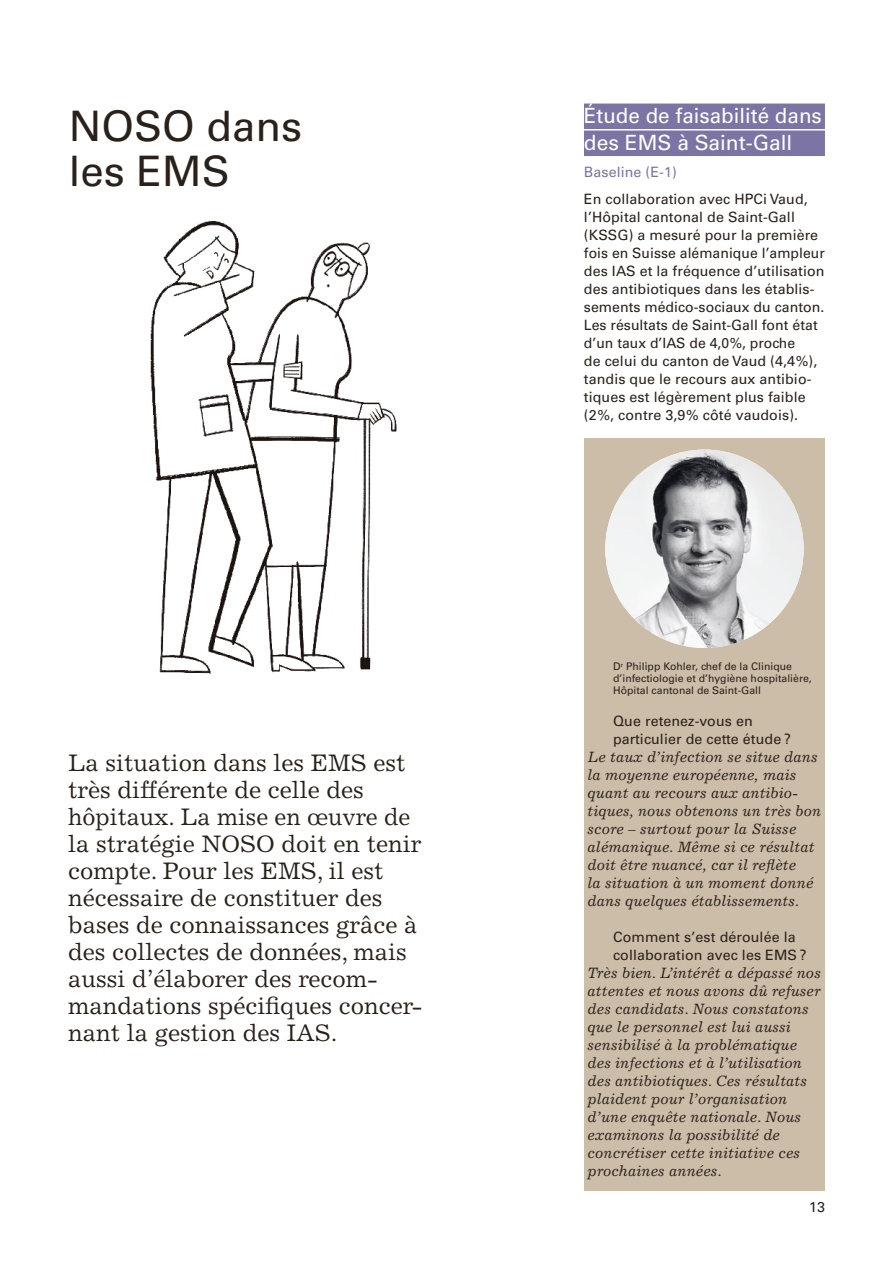
<style>
.page{position:relative;width:893px;height:1263px;background:#fff}
.page>*{position:absolute;margin:0;border:0;box-sizing:border-box;transform-origin:0 0}
.t1{font:42px/45px "Univers LT";color:#29211a}
.t2{font:24px/27px "Excelsior LT";color:#29211a}
.t3{font:21px/27px "Univers LT";color:#fff}
.t4{font:italic 15px/18px "Excelsior LT";color:#29211a}
.t5{font:14.25px/18px "Univers LT";letter-spacing:.005em;color:#29211a}
.t6{font:14.25px "Univers LT";letter-spacing:.005em;color:#7c74a4}
.t7{font:10.5px/12px "Univers LT";color:#29211a}
</style>
<div class="page">
<img style="left:150px;top:221px;width:247px;height:453px">
<div style="left:584px;top:104px;width:241px;height:25px;background:#7c74a4"></div>
<div style="left:584px;top:131px;width:241px;height:25px;background:#7c74a4"></div>
<div style="left:584px;top:438px;width:241px;height:753px;background:#cbbda8"></div>
<img style="left:605px;top:450px;width:199px;height:198px;border-radius:99px">
<h1 class="t1" style="left:69px;top:104px;width:235px">NOSO dans les EMS</h1>
<p class="t2" style="left:68px;top:749px;width:356px">La situation dans les EMS est très différente de celle des hôpitaux. La mise en œuvre de la stratégie NOSO doit en tenir compte. Pour les EMS, il est nécessaire de constituer des bases de connaissances grâce à des collectes de données, mais aussi d’élaborer des recom&shy;mandations spécifiques concer&shy;nant la gestion des IAS.</p>
<h3 class="t3" style="left:584px;top:102px;width:239px">Étude de faisabilité dans des EMS à Saint-Gall</h3>
<p class="t6" style="left:584px;top:164px;width:94px">Baseline (E-1)</p>
<p class="t5" style="left:584px;top:190px;width:242px">En collaboration avec HPCi Vaud, l’Hôpital cantonal de Saint-Gall (KSSG) a mesuré pour la première fois en Suisse alémanique l’ampleur des IAS et la fréquence d’utilisation des antibiotiques dans les établis&shy;sements médico-sociaux du canton.<br>Les résultats de Saint-Gall font état d’un taux d’IAS de 4,0%, proche<br>de celui du canton de Vaud (4,4%), tandis que le recours aux antibio&shy;tiques est légèrement plus faible (2%, contre 3,9% côté vaudois).</p>
<p class="t7" style="left:613px;top:661px;width:200px">D<sup>r</sup> Philipp Kohler, chef de la Clinique d’infectiologie et d’hygiène hospitalière,<br>Hôpital cantonal de Saint-Gall</p>
<p class="t5" style="left:613px;top:712px;width:179px">Que retenez-vous en particulier de cette étude ?</p>
<p class="t4" style="left:588px;top:748px;width:235px">Le taux d’infection se situe dans la moyenne européenne, mais quant au recours aux antibio&shy;tiques, nous obtenons un très bon score – surtout pour la Suisse alémanique. Même si ce résultat doit être nuancé, car il reflète<br>la situation à un moment donné dans quelques établissements.</p>
<p class="t5" style="left:613px;top:928px;width:195px">Comment s’est déroulée la collaboration avec les EMS ?</p>
<p class="t4" style="left:588px;top:964px;width:235px">Très bien. L’intérêt a dépassé nos attentes et nous avons dû refuser des candidats. Nous constatons que le personnel est lui aussi sensibilisé à la problématique des infections et à l’utilisation des antibiotiques. Ces résultats plaident pour l’organisation d’une enquête nationale. Nous examinons la possibilité de concrétiser cette initiative ces prochaines années.</p>
<p class="t5" style="left:809px;top:1198px;width:17px">13</p>
</div>
